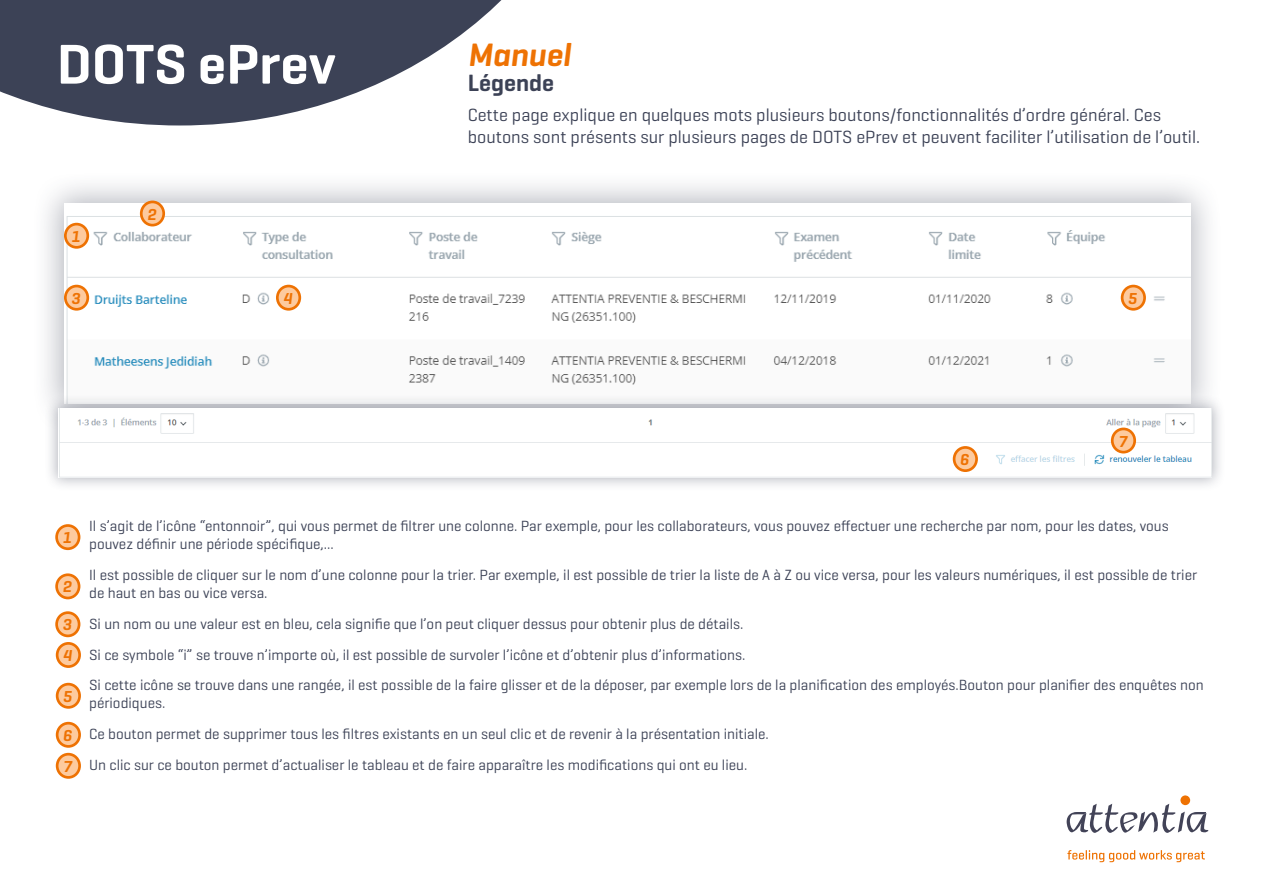
<style>
.page{position:relative;width:1263px;height:893px;background:#fff}
.page>*{position:absolute;margin:0;border:0;box-sizing:border-box;transform-origin:0 0}
.t1{font:600 57px "Geogrotesque";color:#fff}
.Titel_Scherm{font:italic 600 33px "Geogrotesque";color:#ee7203}
.Functionaliteit{font:600 24px "Geogrotesque";color:#3c4256}
.t2{font:18px/21.6px "Geogrotesque";color:#3c4256}
.t3{font:italic 600 16.2px "Geogrotesque";color:#ee7203}
.Nummertjes{font:15px/18px "Geogrotesque";color:#3c4256}
</style>
<div class="page">
<svg style="left:0;top:0;width:502px;height:125px;fill:#3c4256"></svg>
<svg style="left:1066px;top:804px;width:142px;height:29px"></svg>
<svg style="left:1067px;top:850px;width:138px;height:12px"></svg>
<div style="left:1180px;top:795px;width:10px;height:10px;background:#ee7203;border-radius:50%"></div>
<div style="left:32px;top:171px;width:1191px;height:264px;background:#3c4256;opacity:.4"></div>
<img style="left:64px;top:203px;width:1126px;height:191px">
<div style="left:44px;top:394px;width:1182px;height:97px;background:#3c4256;opacity:.4"></div>
<img style="left:58px;top:408px;width:1154px;height:69px">
<div style="left:65px;top:224px;width:23px;height:23px;background:#fdca9e;border-radius:50%"></div>
<div style="left:64px;top:223px;width:25px;height:26px;border:3px solid #ee7203;border-radius:50%"></div>
<div style="left:57px;top:525px;width:22px;height:24px;background:#fdca9e;border-radius:50%"></div>
<div style="left:55px;top:524px;width:25px;height:26px;border:3px solid #ee7203;border-radius:50%"></div>
<div style="left:141px;top:202px;width:23px;height:23px;background:#fdca9e;border-radius:50%"></div>
<div style="left:140px;top:201px;width:25px;height:25px;border:3px solid #ee7203;border-radius:50%"></div>
<div style="left:57px;top:575px;width:22px;height:23px;background:#fdca9e;border-radius:50%"></div>
<div style="left:55px;top:573px;width:25px;height:26px;border:3px solid #ee7203;border-radius:50%"></div>
<div style="left:277px;top:286px;width:23px;height:23px;background:#fdca9e;border-radius:50%"></div>
<div style="left:276px;top:285px;width:25px;height:26px;border:3px solid #ee7203;border-radius:50%"></div>
<div style="left:65px;top:286px;width:23px;height:23px;background:#fdca9e;border-radius:50%"></div>
<div style="left:64px;top:285px;width:25px;height:26px;border:3px solid #ee7203;border-radius:50%"></div>
<div style="left:57px;top:613px;width:22px;height:23px;background:#fdca9e;border-radius:50%"></div>
<div style="left:55px;top:611px;width:25px;height:26px;border:3px solid #ee7203;border-radius:50%"></div>
<div style="left:1122px;top:286px;width:22px;height:23px;background:#fdca9e;border-radius:50%"></div>
<div style="left:1121px;top:285px;width:25px;height:26px;border:3px solid #ee7203;border-radius:50%"></div>
<div style="left:1112px;top:429px;width:23px;height:23px;background:#fdca9e;border-radius:50%"></div>
<div style="left:1111px;top:428px;width:25px;height:25px;border:3px solid #ee7203;border-radius:50%"></div>
<div style="left:954px;top:447px;width:22px;height:24px;background:#fdca9e;border-radius:50%"></div>
<div style="left:953px;top:446px;width:25px;height:26px;border:3px solid #ee7203;border-radius:50%"></div>
<div style="left:57px;top:643px;width:23px;height:24px;background:#fdca9e;border-radius:50%"></div>
<div style="left:56px;top:642px;width:25px;height:26px;border:3px solid #ee7203;border-radius:50%"></div>
<div style="left:57px;top:684px;width:23px;height:23px;background:#fdca9e;border-radius:50%"></div>
<div style="left:56px;top:683px;width:25px;height:26px;border:3px solid #ee7203;border-radius:50%"></div>
<div style="left:57px;top:723px;width:23px;height:23px;background:#fdca9e;border-radius:50%"></div>
<div style="left:56px;top:722px;width:25px;height:26px;border:3px solid #ee7203;border-radius:50%"></div>
<div style="left:57px;top:754px;width:23px;height:23px;background:#fdca9e;border-radius:50%"></div>
<div style="left:56px;top:753px;width:25px;height:26px;border:3px solid #ee7203;border-radius:50%"></div>
<h1 class="t1" style="left:57px;top:29px;width:280px">DOTS ePrev</h1>
<p class="Titel_Scherm" style="left:468px;top:34px;width:104px">Manuel</p>
<p class="Functionaliteit" style="left:468px;top:68px;width:88px">Légende</p>
<p class="t2" style="left:468px;top:104px;width:734px">Cette page explique en quelques mots plusieurs boutons/fonctionnalités d’ordre général. Ces boutons sont présents sur plusieurs pages de DOTS ePrev et peuvent faciliter l’utilisation de l’outil.</p>
<p class="t3" style="left:71px;top:226px;width:11px">1</p>
<p class="t3" style="left:147px;top:204px;width:11px">2</p>
<p class="t3" style="left:71px;top:288px;width:11px">3</p>
<p class="t3" style="left:283px;top:288px;width:11px">4</p>
<p class="t3" style="left:960px;top:449px;width:11px">6</p>
<p class="t3" style="left:1128px;top:288px;width:11px">5</p>
<p class="t3" style="left:1118px;top:431px;width:11px">7</p>
<p class="t3" style="left:62px;top:528px;width:11px">1</p>
<p class="t3" style="left:62px;top:577px;width:11px">2</p>
<p class="t3" style="left:62px;top:615px;width:11px">3</p>
<p class="t3" style="left:63px;top:645px;width:11px">4</p>
<p class="t3" style="left:63px;top:686px;width:11px">5</p>
<p class="t3" style="left:63px;top:725px;width:11px">6</p>
<p class="t3" style="left:63px;top:756px;width:11px">7</p>
<p class="Nummertjes" style="left:89px;top:517px;width:1081px">Il s’agit de l’icône “entonnoir”, qui vous permet de filtrer une colonne. Par exemple, pour les collaborateurs, vous pouvez effectuer une recherche par nom, pour les dates, vous pouvez définir une période spécifique,...</p>
<p class="Nummertjes" style="left:89px;top:565px;width:1109px">Il est possible de cliquer sur le nom d’une colonne pour la trier. Par exemple, il est possible de trier la liste de A à Z ou vice versa, pour les valeurs numériques, il est possible de trier de haut en bas ou vice versa.</p>
<p class="Nummertjes" style="left:89px;top:614px;width:656px">Si un nom ou une valeur est en bleu, cela signifie que l’on peut cliquer dessus pour obtenir plus de détails.</p>
<p class="Nummertjes" style="left:89px;top:645px;width:658px">Si ce symbole “i” se trouve n’importe où, il est possible de survoler l’icône et d’obtenir plus d’informations.</p>
<p class="Nummertjes" style="left:89px;top:676px;width:1116px">Si cette icône se trouve dans une rangée, il est possible de la faire glisser et de la déposer, par exemple lors de la planification des employés.Bouton pour planifier des enquêtes non périodiques.</p>
<p class="Nummertjes" style="left:89px;top:724px;width:681px">Ce bouton permet de supprimer tous les filtres existants en un seul clic et de revenir à la présentation initiale.</p>
<p class="Nummertjes" style="left:89px;top:755px;width:660px">Un clic sur ce bouton permet d’actualiser le tableau et de faire apparaître les modifications qui ont eu lieu.</p>
</div>
